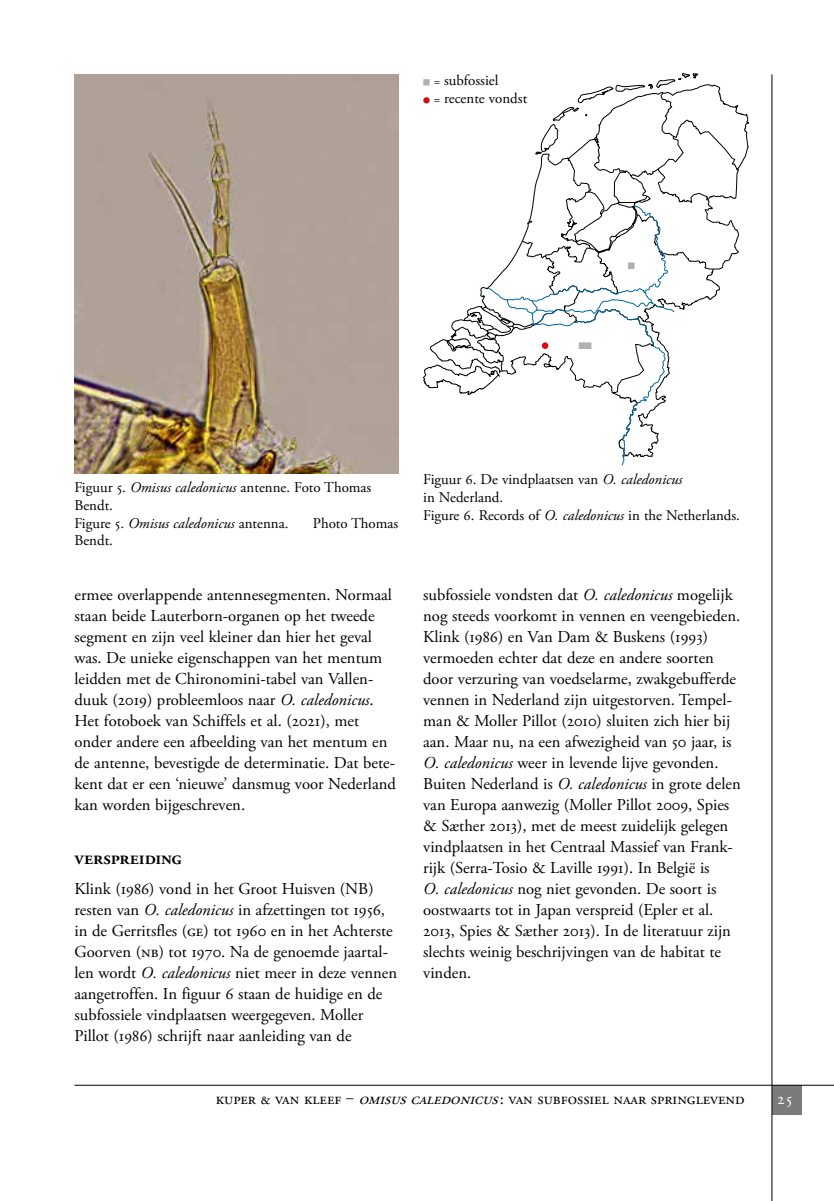
<style>
.page{position:relative;width:834px;height:1201px;background:#fff}
.page>*{position:absolute;margin:0;border:0;box-sizing:border-box;transform-origin:0 0}
.t1{font:600 19.25px "Adobe Garamond Pro";letter-spacing:-.005em;color:#000}
.t2{font:16.62px/21px "Adobe Garamond Pro";color:#000}
.t3{font:16.62px "Adobe Garamond Pro";color:#fff}
.t4{font:14.88px/17.8px "Adobe Garamond Pro";color:#000}
.s1{font-family:"Universal Std Newswith Comm Pi";font-size:7.88px;color:#b0b0b0}
.s2{font-size:13.12px}
.s3{font-family:"Universal Std Newswith Comm Pi";font-size:7.88px;color:#d20a11}
.s4{font-family:"Adobe Garamond Exp"}
.s5{font-style:italic}
</style>
<div class="page">
<div style="left:771px;top:1085px;width:30px;height:30px;background:#7c7b7b"></div>
<hr style="left:771px;top:74px;width:1px;height:1126px;background:#000">
<hr style="left:74px;top:1084px;width:759px;height:1px;background:#000">
<svg style="left:423px;top:73px;width:325px;height:322px"></svg>
<svg style="left:494px;top:92px;width:244px;height:301px"></svg>
<svg style="left:487px;top:206px;width:187px;height:259px"></svg>
<svg style="left:542px;top:343px;width:6px;height:5px"></svg>
<svg style="left:579px;top:343px;width:12px;height:5px"></svg>
<svg style="left:628px;top:263px;width:6px;height:6px"></svg>
<img style="left:74px;top:74px;width:324px;height:399px">
<p class="t4" style="left:423px;top:72px;width:77px"><span class="s1">■</span> <span class="s2">=</span> subfossiel</p>
<p class="t4" style="left:423px;top:90px;width:105px"><span class="s3">●</span> <span class="s2">=</span> recente vondst</p>
<p class="t4" style="left:74px;top:479px;width:298px">Figuur <span class="s4">5</span>. <span class="s5">Omisus caledonicus</span> antenne. Foto Thomas<br>Bendt.<br>Figure <span class="s4">5</span>. <span class="s5">Omisus caledonicus</span> antenna.</p>
<p class="t4" style="left:313px;top:514px;width:87px">Photo Thomas</p>
<p class="t4" style="left:74px;top:532px;width:40px">Bendt.</p>
<p class="t2" style="left:74px;top:584px;width:323px">ermee overlappende antennesegmenten. Normaal staan beide Lauterborn-organen op het tweede segment en zijn veel kleiner dan hier het geval was. De unieke eigenschappen van het mentum leidden met de Chironomini-tabel van Vallen&shy;duuk (<span class="s4">2019</span>) probleemloos naar <span class="s5">O. caledonicus</span>.<br>Het fotoboek van Schiffels et al. (<span class="s4">2021</span>), met onder andere een afbeelding van het mentum en de antenne, bevestigde de determinatie. Dat bete&shy;kent dat er een ‘nieuwe’ dansmug voor Nederland kan worden bijgeschreven.</p>
<p class="t1" style="left:74px;top:846px;width:109px">verspreiding</p>
<p class="t2" style="left:74px;top:878px;width:324px">Klink (<span class="s4">1986</span>) vond in het Groot Huisven (NB) resten van <span class="s5">O. caledonicus</span> in afzettingen tot <span class="s4">1956</span>, in de Gerritsfles (<span class="s4">ge</span>) tot <span class="s4">1960</span> en in het Achterste Goorven (<span class="s4">nb</span>) tot <span class="s4">1970</span>. Na de genoemde jaartal&shy;len wordt <span class="s5">O. caledonicus</span> niet meer in deze vennen aangetroffen. In figuur <span class="s4">6</span> staan de huidige en de subfossiele vindplaatsen weergegeven. Moller Pillot (<span class="s4">1986</span>) schrijft naar aanleiding van de</p>
<p class="t4" style="left:423px;top:471px;width:318px">Figuur <span class="s4">6</span>. De vindplaatsen van <span class="s5">O. caledonicus<br></span>in Nederland.<br>Figure <span class="s4">6</span>. Records of <span class="s5">O. caledonicus</span> in the Netherlands.</p>
<p class="t2" style="left:423px;top:584px;width:319px">subfossiele vondsten dat <span class="s5">O. caledonicus</span> mogelijk nog steeds voorkomt in vennen en veengebieden.<br>Klink (<span class="s4">1986</span>) en Van Dam &amp; Buskens (<span class="s4">1993</span>) vermoeden echter dat deze en andere soorten door verzuring van voedselarme, zwakgebufferde vennen in Nederland zijn uitgestorven. Tempel&shy;man &amp; Moller Pillot (<span class="s4">2010</span>) sluiten zich hier bij aan. Maar nu, na een afwezigheid van <span class="s4">50</span> jaar, is <span class="s5">O. caledonicus</span> weer in levende lijve gevonden.<br>Buiten Nederland is <span class="s5">O. caledonicus</span> in grote delen van Europa aanwezig (Moller Pillot <span class="s4">2009</span>, Spies &amp; Sæther <span class="s4">2013</span>), met de meest zuidelijk gelegen vindplaatsen in het Centraal Massief van Frank&shy;rijk (Serra-Tosio &amp; Laville <span class="s4">1991</span>). In België is<br><span class="s5">O. caledonicus</span> nog niet gevonden. De soort is oostwaarts tot in Japan verspreid (Epler et al.<br><span class="s4">2013</span>, Spies &amp; Sæther <span class="s4">2013</span>). In de literatuur zijn slechts weinig beschrijvingen van de habitat te vinden.</p>
<p class="t2" style="left:216px;top:1088px;width:530px">kuper &amp; van kleef ‒ <span class="s5">omisus caledonicus</span> : van subfoss iel naar springlevend</p>
<p class="t3" style="left:776px;top:1088px;width:18px">25</p>
</div>
